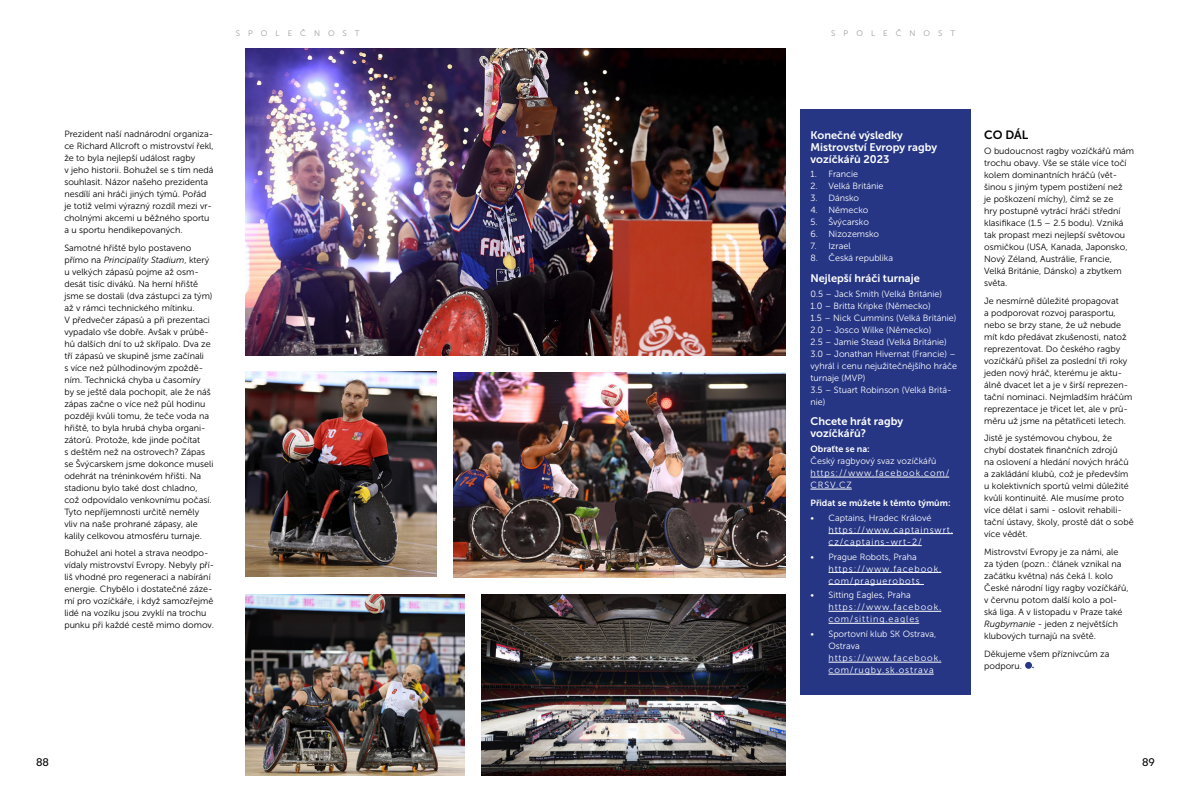
<style>
.page{position:relative;width:1191px;height:794px;background:#fff}
.page>*{position:absolute;margin:0;border:0;box-sizing:border-box;transform-origin:0 0}
.t1{font:12px "Museo Sans 700";color:#000}
.t2{font:11px/12px "Museo Sans 700";color:#fff}
.t3{font:11px "Motif";color:#000}
.t4{font:9px/12px "Museo Sans 300";color:#000}
.t5{font:9px/12px "Museo Sans 300";color:#fff}
.t6{font:9px/12px "Museo Sans 300";letter-spacing:.1em;color:#fff}
.t7{font:9px "Museo Sans 700";color:#fff}
.t8{font:8px "Museo Sans 300";letter-spacing:1em;color:#9d9d9c}
.s1{font-style:italic}
</style>
<div class="page">
<img style="left:246px;top:48px;width:539px;height:307px">
<img style="left:246px;top:594px;width:218px;height:181px">
<img style="left:246px;top:371px;width:191px;height:205px">
<div style="left:800px;top:109px;width:170px;height:585px;background:#263685"></div>
<img style="left:481px;top:594px;width:304px;height:181px">
<img style="left:454px;top:372px;width:331px;height:205px">
<hr style="left:810px;top:477px;width:139px;height:1px;background:#fff">
<hr style="left:810px;top:489px;width:41px;height:1px;background:#fff">
<hr style="left:828px;top:533px;width:125px;height:1px;background:#fff">
<hr style="left:828px;top:545px;width:93px;height:1px;background:#fff">
<hr style="left:828px;top:572px;width:113px;height:1px;background:#fff">
<hr style="left:828px;top:584px;width:96px;height:1px;background:#fff">
<hr style="left:828px;top:611px;width:113px;height:1px;background:#fff">
<hr style="left:828px;top:623px;width:91px;height:1px;background:#fff">
<hr style="left:828px;top:662px;width:113px;height:1px;background:#fff">
<hr style="left:828px;top:674px;width:105px;height:1px;background:#fff">
<div style="left:1025px;top:662px;width:7px;height:7px;background:#263685;border-radius:50%"></div>
<p class="t8" style="left:236px;top:29px;width:125px">SPOLEČNOST</p>
<p class="t8" style="left:831px;top:29px;width:125px">SPOLEČNOST</p>
<p class="t4" style="left:64px;top:128px;width:151px">Prezident naší nadnárodní organiza&shy;ce Richard Allcroft o mistrovství řekl, že to byla nejlepší událost ragby<br>v jeho historii. Bohužel se s tím nedá souhlasit. Názor našeho prezidenta nesdílí ani hráči jiných týmů. Pořád je totiž velmi výrazný rozdíl mezi vr&shy;cholnými akcemi u běžného sportu a u sportu hendikepovaných.</p>
<p class="t4" style="left:64px;top:241px;width:151px">Samotné hřiště bylo postaveno přímo na <span class="s1">Principality Stadium</span>, který u velkých zápasů pojme až osm&shy;desát tisíc diváků. Na herní hřiště jsme se dostali (dva zástupci za tým) až v rámci technického mítinku.<br>V předvečer zápasů a při prezentaci vypadalo vše dobře. Avšak v průbě&shy;hů dalších dní to už skřípalo. Dva ze tří zápasů ve skupině jsme začínali<br>s více než půlhodinovým zpoždě&shy;ním. Technická chyba u časomíry<br>by se ještě dala pochopit, ale že náš zápas začne o více než půl hodinu později kvůli tomu, že teče voda na hřiště, to byla hrubá chyba organi&shy;zátorů. Protože, kde jinde počítat<br>s deštěm než na ostrovech? Zápas se Švýcarskem jsme dokonce museli odehrát na tréninkovém hřišti. Na stadionu bylo také dost chladno, což odpovídalo venkovnímu počasí.<br>Tyto nepříjemnosti určitě neměly vliv na naše prohrané zápasy, ale kalily celkovou atmosféru turnaje.</p>
<p class="t4" style="left:64px;top:547px;width:151px">Bohužel ani hotel a strava neodpo&shy;vídaly mistrovství Evropy. Nebyly pří&shy;liš vhodné pro regeneraci a nabírání energie. Chybělo i dostatečné záze&shy;mí pro vozíčkáře, i když samozřejmě lidé na vozíku jsou zvyklí na trochu punku při každé cestě mimo domov.</p>
<p class="t2" style="left:810px;top:129px;width:128px">Konečné výsledky<br>Mistrovství Evropy ragby vozíčkářů 2023</p>
<p class="t5" style="left:810px;top:168px;width:49px">1. Francie</p>
<p class="t5" style="left:810px;top:180px;width:75px">2. Velká Británie</p>
<p class="t5" style="left:810px;top:192px;width:50px">3. Dánsko</p>
<p class="t5" style="left:810px;top:204px;width:59px">4. Německo</p>
<p class="t5" style="left:810px;top:216px;width:60px">5. Švýcarsko</p>
<p class="t5" style="left:810px;top:228px;width:70px">6. Nizozemsko</p>
<p class="t5" style="left:810px;top:240px;width:42px">7. Izrael</p>
<p class="t5" style="left:810px;top:252px;width:84px">8. Česká republika</p>
<p class="t2" style="left:810px;top:272px;width:111px">Nejlepší hráči turnaje</p>
<p class="t5" style="left:810px;top:288px;width:148px">0.5 – Jack Smith (Velká Británie)<br>1.0 – Britta Kripke (Německo)<br>1.5 – Nick Cummins (Velká Británie)<br>2.0 – Josco Wilke (Německo)<br>2.5 – Jamie Stead (Velká Británie)<br>3.0 – Jonathan Hivernat (Francie) – vyhrál i cenu nejužitečnějšího hráče turnaje (MVP)<br>3.5 – Stuart Robinson (Velká Britá&shy;nie)</p>
<p class="t2" style="left:810px;top:415px;width:94px">Chcete hrát ragby vozíčkářů?</p>
<p class="t7" style="left:810px;top:444px;width:61px">Obraťte se na:</p>
<p class="t5" style="left:810px;top:455px;width:140px">Český ragbyový svaz vozíčkářů https://www.facebook.com/<br>CRSV.CZ</p>
<p class="t7" style="left:810px;top:498px;width:142px">Přidat se můžete k těmto týmům:</p>
<p class="t6" style="left:828px;top:511px;width:126px;text-indent:-18px">• Captains, Hradec Králové https://www.captainswrt. cz/captains-wrt-2/</p>
<p class="t6" style="left:828px;top:550px;width:114px;text-indent:-18px">• Prague Robots, Praha https://www.facebook. com/praguerobots</p>
<p class="t6" style="left:828px;top:589px;width:114px;text-indent:-18px">• Sitting Eagles, Praha https://www.facebook. com/sitting.eagles</p>
<p class="t6" style="left:828px;top:628px;width:114px;text-indent:-18px">• Sportovní klub SK Ostrava,<br>Ostrava https://www.facebook. com/rugby.sk.ostrava</p>
<h1 class="t1" style="left:984px;top:128px;width:46px">CO DÁL</h1>
<p class="t4" style="left:984px;top:145px;width:152px">O budoucnost ragby vozíčkářů mám trochu obavy. Vše se stále více točí kolem dominantních hráčů (vět&shy;šinou s jiným typem postižení než<br>je poškození míchy), čímž se ze<br>hry postupně vytrácí hráči střední klasifikace (1.5 – 2.5 bodu). Vzniká tak propast mezi nejlepší světovou osmičkou (USA, Kanada, Japonsko,<br>Nový Zéland, Austrálie, Francie,<br>Velká Británie, Dánsko) a zbytkem světa.</p>
<p class="t4" style="left:984px;top:294px;width:150px">Je nesmírně důležité propagovat<br>a podporovat rozvoj parasportu, nebo se brzy stane, že už nebude mít kdo předávat zkušenosti, natož reprezentovat. Do českého ragby vozíčkářů přišel za poslední tři roky jeden nový hráč, kterému je aktu&shy;álně dvacet let a je v širší reprezen&shy;tační nominaci. Nejmladším hráčům reprezentace je třicet let, ale v prů&shy;měru už jsme na pětatřiceti letech.</p>
<p class="t4" style="left:984px;top:432px;width:151px">Jistě je systémovou chybou, že chybí dostatek finančních zdrojů<br>na oslovení a hledání nových hráčů a zakládání klubů, což je především u kolektivních sportů velmi důležité kvůli kontinuitě. Ale musíme proto více dělat i sami - oslovit rehabili&shy;tační ústavy, školy, prostě dát o sobě více vědět.</p>
<p class="t4" style="left:984px;top:546px;width:146px">Mistrovství Evropy je za námi, ale za týden (pozn.: článek vznikal na začátku května) nás čeká I. kolo<br>České národní ligy ragby vozíčkářů, v červnu potom další kolo a pol&shy;ská liga. A v listopadu v Praze také<br><span class="s1">Rugbymanie</span> - jeden z největších klubových turnajů na světě.</p>
<p class="t4" style="left:984px;top:647px;width:127px">Děkujeme všem příznivcům za podporu.</p>
<p class="t3" style="left:36px;top:756px;width:14px">88</p>
<p class="t3" style="left:1142px;top:756px;width:14px">89</p>
</div>
